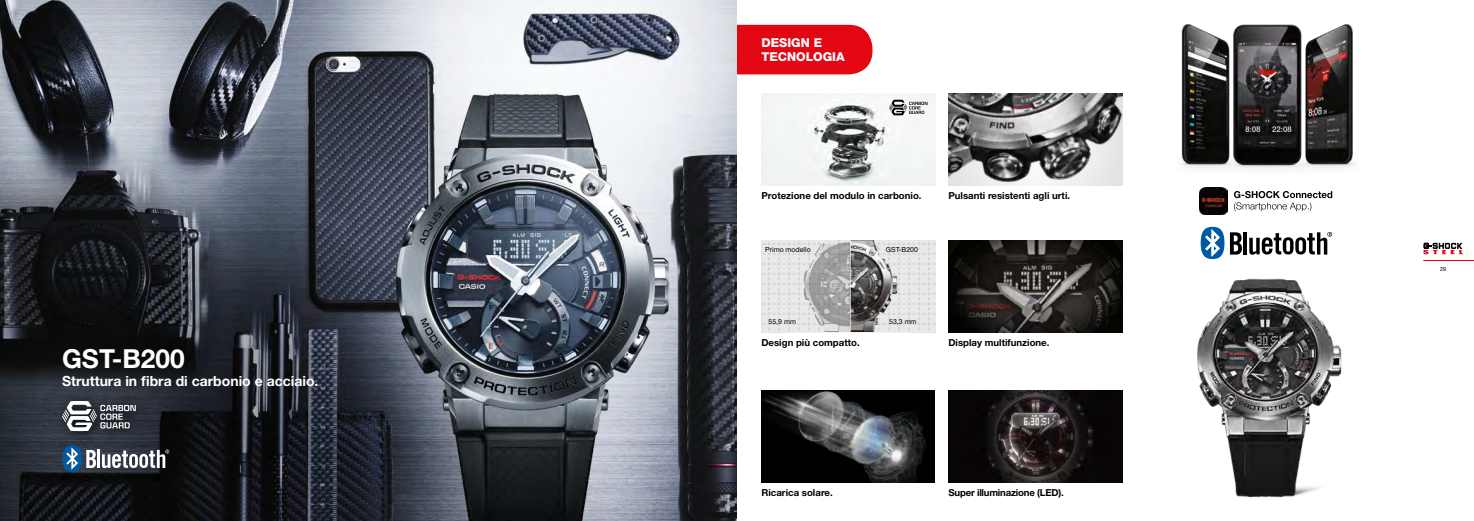
<style>
.page{position:relative;width:1474px;height:521px;background:#fff}
.page>*{position:absolute;margin:0;border:0;box-sizing:border-box;transform-origin:0 0}
.t1{font:700 26.25px "Helvetica Neue LT Std";color:#fff}
.t2{font:700 14px "Helvetica Neue LT Std";color:#fff}
.t3{font:800 12.25px/14px "Helvetica Neue LT Std";color:#fff}
.t4{font:700 9.62px "Helvetica Neue LT Std";color:#000}
.t5{font:700 9.62px "Helvetica Neue LT Std";letter-spacing:-.02em;color:#000}
.t6{font:7px "Helvetica Neue LT Std";color:#000}
.t7{font:5.69px "Helvetica Neue LT Std";color:#000;scale:.96 1}
</style>
<div class="page">
<img style="left:0;top:0;width:737px;height:521px">
<img style="left:362px;top:64px;width:326px;height:457px">
<hr style="left:1423px;top:260px;width:50px;height:1px;background:#e30613">
<svg style="left:1423px;top:243px;width:39px;height:11px"></svg>
<img style="left:761px;top:391px;width:174px;height:92px">
<img style="left:948px;top:391px;width:174px;height:92px">
<svg style="left:63px;top:445px;width:33px;height:27px"></svg>
<hr style="left:97px;top:450px;width:3px;height:18px;background:#fff">
<svg style="left:102px;top:449px;width:67px;height:19px"></svg>
<img style="left:1197px;top:278px;width:145px;height:220px">
<svg style="left:761px;top:240px;width:174px;height:92px;fill:#e8e9ea"></svg>
<img style="left:803px;top:240px;width:100px;height:92px">
<hr style="left:850px;top:240px;width:1px;height:92px;background:#fff">
<svg style="left:948px;top:241px;width:174px;height:92px"></svg>
<img style="left:1181px;top:24px;width:173px;height:145px">
<svg style="left:1234px;top:191px;width:98px;height:20px"></svg>
<img style="left:1199px;top:187px;width:28px;height:28px">
<svg style="left:1200px;top:227px;width:41px;height:32px"></svg>
<hr style="left:1243px;top:232px;width:4px;height:23px;background:#000">
<svg style="left:1249px;top:232px;width:83px;height:23px"></svg>
<img style="left:948px;top:93px;width:174px;height:92px">
<img style="left:761px;top:93px;width:174px;height:92px">
<svg style="left:889px;top:100px;width:38px;height:15px"></svg>
<div style="left:737px;top:25px;width:135px;height:49px;background:#e30613"></div>
<svg style="left:54px;top:392px;width:94px;height:51px;fill:#303641"></svg>
<svg style="left:62px;top:401px;width:74px;height:30px"></svg>
<h1 class="t1" style="left:62px;top:342px;width:124px">GST-B200</h1>
<h2 class="t2" style="left:62px;top:372px;width:258px">Struttura in fibra di carbonio e acciaio.</h2>
<p class="t3" style="left:761px;top:36px;width:85px">DESIGN E<br>TECNOLOGIA</p>
<p class="t4" style="left:761px;top:190px;width:162px">Protezione del modulo in carbonio.</p>
<p class="t4" style="left:948px;top:189px;width:123px">Pulsanti resistenti agli urti.</p>
<p class="t6" style="left:765px;top:246px;width:47px">Primo modello</p>
<p class="t6" style="left:885px;top:246px;width:34px">GST-B200</p>
<p class="t6" style="left:768px;top:317px;width:29px">55,9 mm</p>
<p class="t6" style="left:889px;top:317px;width:29px">53,3 mm</p>
<p class="t4" style="left:761px;top:336px;width:100px">Design più compatto.</p>
<p class="t4" style="left:948px;top:336px;width:103px">Display multifunzione.</p>
<p class="t4" style="left:761px;top:486px;width:73px">Ricarica solare.</p>
<p class="t5" style="left:948px;top:486px;width:117px">Super illuminazione (LED).</p>
<p class="t7" style="left:1439px;top:266px;width:8px">29</p>
</div>
